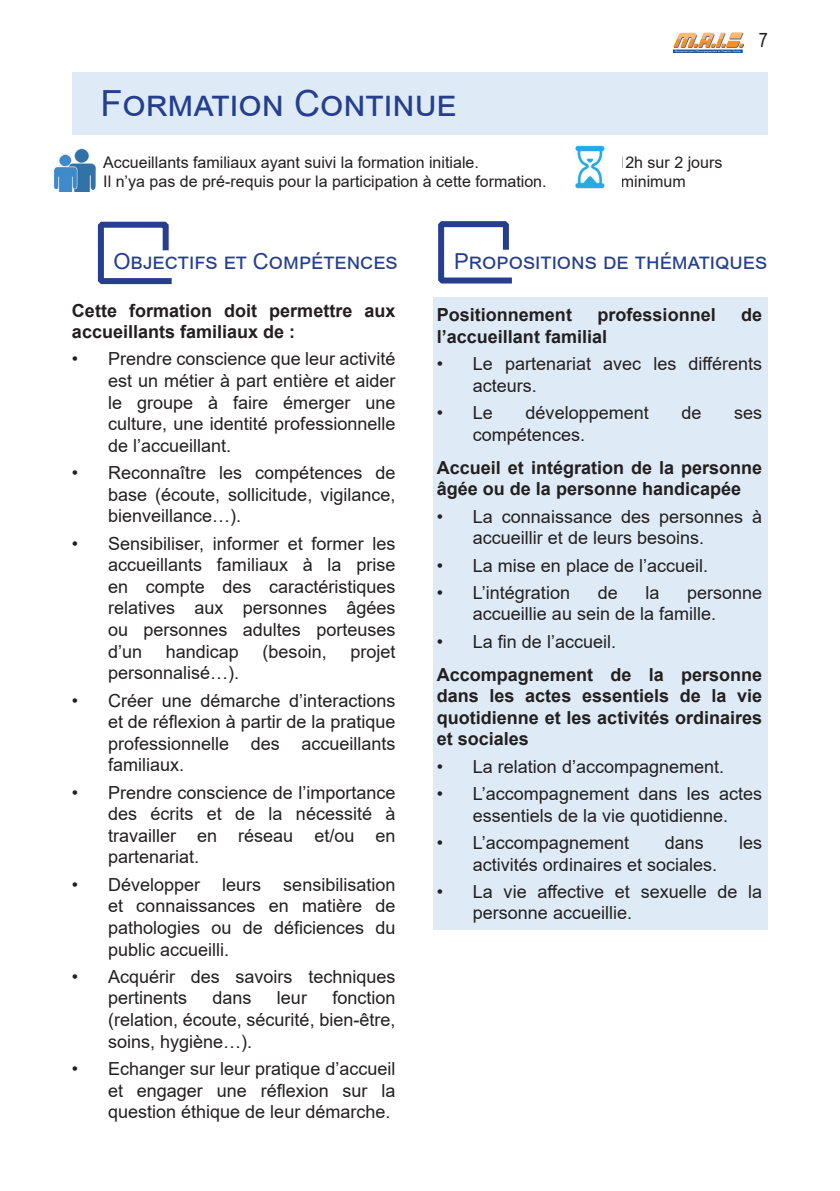
<style>
.page{position:relative;width:840px;height:1191px;background:#fff}
.page>*{position:absolute;margin:0;border:0;box-sizing:border-box;transform-origin:0 0}
.t1{font:36px "Arial";color:#253f8e}
.t2{font:22px "Arial";color:#253f8e}
.t3{font:20px "Arial Narrow";color:#231f20}
.t4{font:18px/21.6px "Arial";color:#231f20;text-align:justify}
.t5{font:700 18px/21.6px "Arial";color:#231f20}
.t6{font:16px/19.2px "Arial";color:#231f20}
</style>
<div class="page">
<img style="left:673px;top:32px;width:70px;height:20px">
<div style="left:72px;top:72px;width:695px;height:62px;background:#deebf6"></div>
<div style="left:433px;top:297px;width:334px;height:633px;background:#deebf6"></div>
<svg style="left:97px;top:221px;width:75px;height:64px"></svg>
<svg style="left:438px;top:221px;width:74px;height:63px"></svg>
<img style="left:53px;top:148px;width:43px;height:43px">
<img style="left:575px;top:145px;width:30px;height:44px">
<h1 class="t1" style="left:100px;top:79px;width:357px">Formation Continue</h1>
<p class="t6" style="left:103px;top:152px;width:444px">Accueillants familiaux ayant suivi la formation initiale.<br>Il n’ya pas de pré-requis pour la participation à cette formation.</p>
<p class="t6" style="left:616px;top:152px;width:107px">12h sur 2 jours minimum</p>
<p class="t3" style="left:758px;top:25px;width:11px">7</p>
<p class="t2" style="left:113px;top:246px;width:285px">Objectifs et Compétences</p>
<p class="t2" style="left:454px;top:246px;width:314px">Propositions de thématiques</p>
<p class="t5" style="left:72px;top:299px;width:325px">Cette formation doit permettre aux accueillants familiaux de :</p>
<p class="t4" style="left:108px;top:348px;width:289px;text-indent:-36px">• Prendre conscience que leur activité est un métier à part entière et aider le groupe à faire émerger une culture, une identité professionnelle de l’accueillant.</p>
<p class="t4" style="left:108px;top:462px;width:289px;text-indent:-36px">• Reconnaître les compétences de base (écoute, sollicitude, vigilance, bienveillance…).</p>
<p class="t4" style="left:108px;top:532px;width:289px;text-indent:-36px">• Sensibiliser, informer et former les accueillants familiaux à la prise en compte des caractéristiques relatives aux personnes âgées ou personnes adultes porteuses d’un</p>
<p class="t4" style="left:166px;top:640px;width:75px">handicap</p>
<p class="t4" style="left:262px;top:640px;width:66px">(besoin,</p>
<p class="t4" style="left:350px;top:640px;width:47px">projet</p>
<p class="t4" style="left:108px;top:662px;width:133px">personnalisé…).</p>
<p class="t4" style="left:108px;top:689px;width:289px;text-indent:-36px">• Créer une démarche d’interactions et de réflexion à partir de la pratique professionnelle des accueillants familiaux.</p>
<p class="t4" style="left:108px;top:781px;width:289px;text-indent:-36px">• Prendre conscience de l’importance des écrits et de la nécessité à travailler en réseau et/ou en partenariat.</p>
<p class="t4" style="left:108px;top:873px;width:289px;text-indent:-36px">• Développer leurs sensibilisation et connaissances en matière de pathologies ou de déficiences du public accueilli.</p>
<p class="t4" style="left:108px;top:965px;width:289px;text-indent:-36px">• Acquérir des savoirs techniques pertinents</p>
<p class="t4" style="left:108px;top:987px;width:289px;text-indent:224px">fonction (relation, écoute, sécurité, bien-être, soins, hygiène…).</p>
<p class="t4" style="left:108px;top:1057px;width:289px;text-indent:-36px">• Echanger sur leur pratique d’accueil et engager une réflexion sur la question éthique de leur démarche.</p>
<p class="t4" style="left:212px;top:987px;width:41px">dans</p>
<p class="t4" style="left:277px;top:987px;width:32px">leur</p>
<p class="t5" style="left:436px;top:304px;width:137px">Positionnement</p>
<p class="t5" style="left:597px;top:304px;width:120px">professionnel</p>
<p class="t5" style="left:740px;top:304px;width:23px">de</p>
<p class="t5" style="left:436px;top:326px;width:172px">l’accueillant familial</p>
<p class="t4" style="left:472px;top:353px;width:291px;text-indent:-36px">• Le partenariat avec les différents acteurs.</p>
<p class="t4" style="left:436px;top:402px;width:58px">• Le</p>
<p class="t4" style="left:525px;top:402px;width:125px">développement</p>
<p class="t4" style="left:681px;top:402px;width:22px">de</p>
<p class="t4" style="left:733px;top:402px;width:30px">ses</p>
<p class="t4" style="left:472px;top:423px;width:114px">compétences.</p>
<p class="t5" style="left:436px;top:457px;width:327px">Accueil et intégration de la personne âgée ou de la personne handicapée</p>
<p class="t4" style="left:472px;top:505px;width:291px;text-indent:-36px">• La connaissance des personnes à accueillir et de leurs besoins.</p>
<p class="t4" style="left:436px;top:554px;width:273px">• La mise en place de l’accueil.</p>
<p class="t4" style="left:436px;top:581px;width:135px">• L’intégration</p>
<p class="t4" style="left:597px;top:581px;width:22px">de</p>
<p class="t4" style="left:645px;top:581px;width:16px">la</p>
<p class="t4" style="left:472px;top:581px;width:291px;text-indent:214px">personne accueillie au sein de la famille.</p>
<p class="t4" style="left:436px;top:630px;width:181px">• La fin de l’accueil.</p>
<p class="t5" style="left:436px;top:663px;width:327px;text-align:justify">Accompagnement de la personne dans les actes essentiels de la vie quotidienne et les activités ordinaires et sociales</p>
<p class="t4" style="left:436px;top:755px;width:289px">• La relation d’accompagnement.</p>
<p class="t4" style="left:436px;top:782px;width:327px;text-align:center">• L’accompagnement dans les actes essentiels de la vie quotidienne.</p>
<p class="t4" style="left:436px;top:831px;width:194px">• L’accompagnement</p>
<p class="t4" style="left:664px;top:831px;width:41px">dans</p>
<p class="t4" style="left:738px;top:831px;width:25px">les</p>
<p class="t4" style="left:472px;top:853px;width:246px">activités ordinaires et sociales.</p>
<p class="t4" style="left:472px;top:880px;width:291px;text-indent:-36px">• La vie affective et sexuelle de la personne accueillie.</p>
</div>
